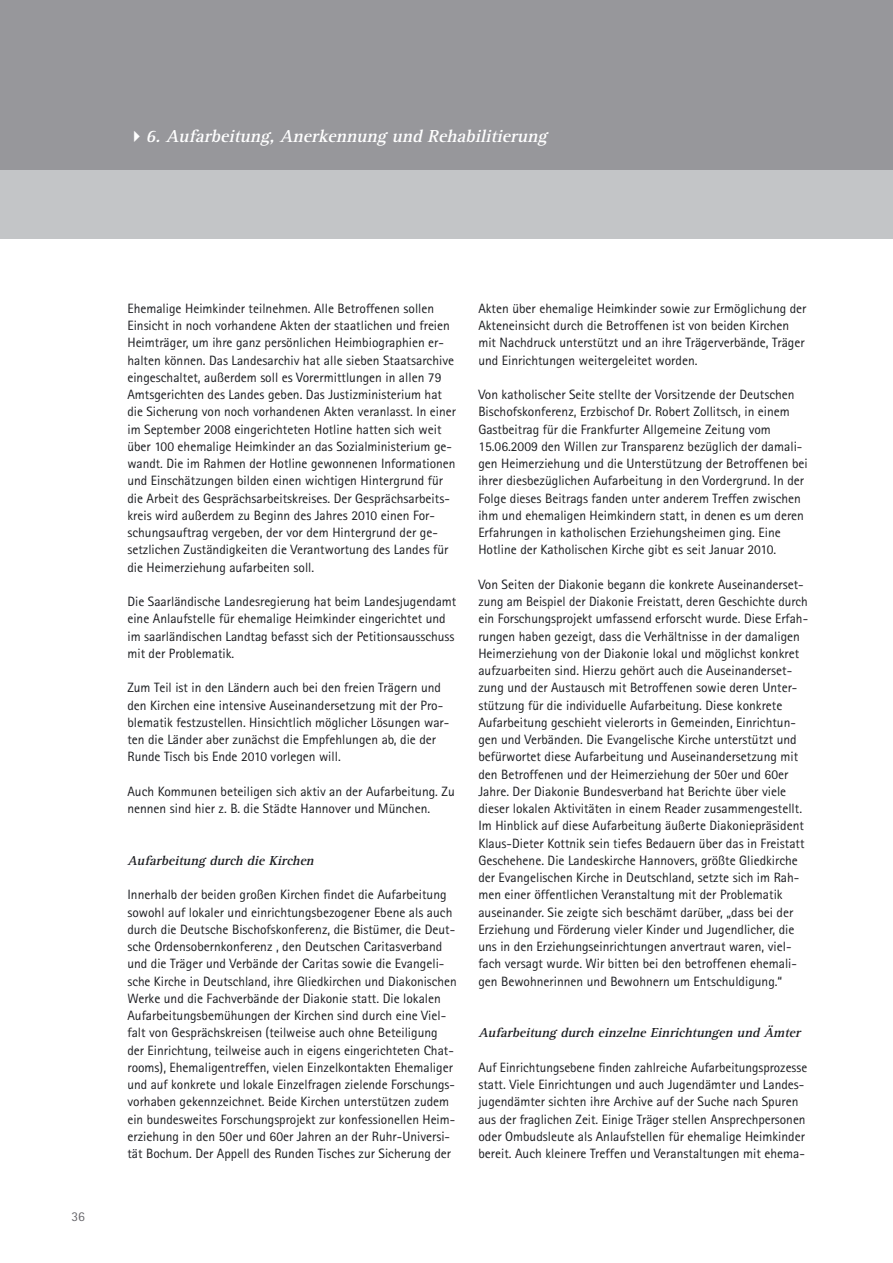
<style>
.page{position:relative;width:893px;height:1263px;background:#fff}
.page>*{position:absolute;margin:0;border:0;box-sizing:border-box;transform-origin:0 0}
.t1{font:italic 700 18px "Rotis Serif";color:#fff}
.t2{font:13.5px/17.2px "Rotis Sans Serif";color:#1b1c20}
.t3{font:italic 700 13.5px "Rotis Serif";color:#1b1c20}
.t4{font:13.5px "Rotis Sans Serif";color:#67666b}
</style>
<div class="page">
<div style="left:0;top:0;width:892px;height:170px;background:#97979b"></div>
<div style="left:0;top:170px;width:892px;height:68px;background:#c3c5c7"></div>
<h1 class="t1" style="left:145px;top:130px;width:406px">6. Aufarbeitung, Anerkennung und Rehabilitierung</h1>
<p class="t4" style="left:71px;top:1211px;width:15px">36</p>
<p class="t2" style="left:127px;top:301px;width:330px">Ehemalige Heimkinder teilnehmen. Alle Betroffenen sollen Einsicht in noch vorhandene Akten der staatlichen und freien Heimträger, um ihre ganz persönlichen Heimbiographien er&shy;halten können. Das Landesarchiv hat alle sieben Staatsarchive eingeschaltet, außerdem soll es Vorermittlungen in allen 79<br>Amtsgerichten des Landes geben. Das Justizministerium hat die Sicherung von noch vorhandenen Akten veranlasst. In einer im September 2008 eingerichteten Hotline hatten sich weit über 100 ehemalige Heimkinder an das Sozialministerium ge&shy;wandt. Die im Rahmen der Hotline gewonnenen Informationen und Einschätzungen bilden einen wichtigen Hintergrund für die Arbeit des Gesprächsarbeitskreises. Der Gesprächsarbeits&shy;kreis wird außerdem zu Beginn des Jahres 2010 einen For&shy;schungsauftrag vergeben, der vor dem Hintergrund der ge&shy;setzlichen Zuständigkeiten die Verantwortung des Landes für die Heimerziehung aufarbeiten soll.</p>
<p class="t2" style="left:127px;top:594px;width:330px">Die Saarländische Landesregierung hat beim Landesjugendamt eine Anlaufstelle für ehemalige Heimkinder eingerichtet und im saarländischen Landtag befasst sich der Petitionsausschuss mit der Problematik.</p>
<p class="t2" style="left:127px;top:680px;width:323px">Zum Teil ist in den Ländern auch bei den freien Trägern und den Kirchen eine intensive Auseinandersetzung mit der Pro&shy;blematik festzustellen. Hinsichtlich möglicher Lösungen war&shy;ten die Länder aber zunächst die Empfehlungen ab, die der Runde Tisch bis Ende 2010 vorlegen will.</p>
<p class="t2" style="left:127px;top:784px;width:329px">Auch Kommunen beteiligen sich aktiv an der Aufarbeitung. Zu nennen sind hier z. B. die Städte Hannover und München.</p>
<p class="t3" style="left:127px;top:855px;width:190px">Aufarbeitung durch die Kirchen</p>
<p class="t2" style="left:127px;top:887px;width:331px">Innerhalb der beiden großen Kirchen findet die Aufarbeitung sowohl auf lokaler und einrichtungsbezogener Ebene als auch durch die Deutsche Bischofskonferenz, die Bistümer, die Deut&shy;sche Ordensobernkonferenz , den Deutschen Caritasverband und die Träger und Verbände der Caritas sowie die Evangeli&shy;sche Kirche in Deutschland, ihre Gliedkirchen und Diakonischen Werke und die Fachverbände der Diakonie statt. Die lokalen Aufarbeitungsbemühungen der Kirchen sind durch eine Viel&shy;falt von Gesprächskreisen (teilweise auch ohne Beteiligung der Einrichtung, teilweise auch in eigens eingerichteten Chat - rooms), Ehemaligentreffen, vielen Einzelkontakten Ehemaliger und auf konkrete und lokale Einzelfragen zielende Forschungs&shy;vorhaben gekennzeichnet. Beide Kirchen unterstützen zudem ein bundesweites Forschungsprojekt zur konfessionellen Heim&shy;erziehung in den 50er und 60er Jahren an der Ruhr-Universi&shy;tät Bochum. Der Appell des Runden Tisches zur Sicherung der</p>
<p class="t2" style="left:478px;top:301px;width:329px">Akten über ehemalige Heimkinder sowie zur Ermöglichung der Akteneinsicht durch die Betroffenen ist von beiden Kirchen mit Nachdruck unterstützt und an ihre Trägerverbände, Träger und Einrichtungen weitergeleitet worden.</p>
<p class="t2" style="left:478px;top:387px;width:331px">Von katholischer Seite stellte der Vorsitzende der Deutschen Bischofskonferenz, Erzbischof Dr. Robert Zollitsch, in einem Gastbeitrag für die Frankfurter Allgemeine Zeitung vom 15.06.2009 den Willen zur Transparenz bezüglich der damali&shy;gen Heimerziehung und die Unterstützung der Betroffenen bei ihrer diesbezüglichen Aufarbeitung in den Vordergrund. In der Folge dieses Beitrags fanden unter anderem Treffen zwischen ihm und ehemaligen Heimkindern statt, in denen es um deren Erfahrungen in katholischen Erziehungsheimen ging. Eine Hotline der Katholischen Kirche gibt es seit Januar 2010.</p>
<p class="t2" style="left:478px;top:577px;width:331px">Von Seiten der Diakonie begann die konkrete Auseinanderset&shy;zung am Beispiel der Diakonie Freistatt, deren Geschichte durch ein Forschungsprojekt umfassend erforscht wurde. Diese Erfah&shy;rungen haben gezeigt, dass die Verhältnisse in der damaligen Heimerziehung von der Diakonie lokal und möglichst konkret aufzuarbeiten sind. Hierzu gehört auch die Auseinanderset&shy;zung und der Austausch mit Betroffenen sowie deren Unter&shy;stützung für die individuelle Aufarbeitung. Diese konkrete Aufarbeitung geschieht vielerorts in Gemeinden, Einrichtun&shy;gen und Verbänden. Die Evangelische Kirche unterstützt und befürwortet diese Aufarbeitung und Auseinandersetzung mit den Betroffenen und der Heimerziehung der 50er und 60er Jahre. Der Diakonie Bundesverband hat Berichte über viele dieser lokalen Aktivitäten in einem Reader zusammengestellt.<br>Im Hinblick auf diese Aufarbeitung äußerte Diakoniepräsident Klaus-Dieter Kottnik sein tiefes Bedauern über das in Freistatt Geschehene. Die Landeskirche Hannovers, größte Gliedkirche der Evangelischen Kirche in Deutschland, setzte sich im Rah&shy;men einer öffentlichen Veranstaltung mit der Problematik auseinander. Sie zeigte sich beschämt darüber, „dass bei der Erziehung und Förderung vieler Kinder und Jugendlicher, die uns in den Erziehungseinrichtungen anvertraut waren, viel&shy;fach versagt wurde. Wir bitten bei den betroffenen ehemali&shy;gen Bewohnerinnen und Bewohnern um Entschuldigung.“</p>
<p class="t3" style="left:478px;top:1028px;width:326px">Aufarbeitung durch einzelne Einrichtungen und Ämter</p>
<p class="t2" style="left:478px;top:1060px;width:330px">Auf Einrichtungsebene finden zahlreiche Aufarbeitungsprozesse statt. Viele Einrichtungen und auch Jugendämter und Landes&shy;jugendämter sichten ihre Archive auf der Suche nach Spuren aus der fraglichen Zeit. Einige Träger stellen Ansprechpersonen oder Ombudsleute als Anlaufstellen für ehemalige Heimkinder bereit. Auch kleinere Treffen und Veranstaltungen mit ehema-</p>
</div>
